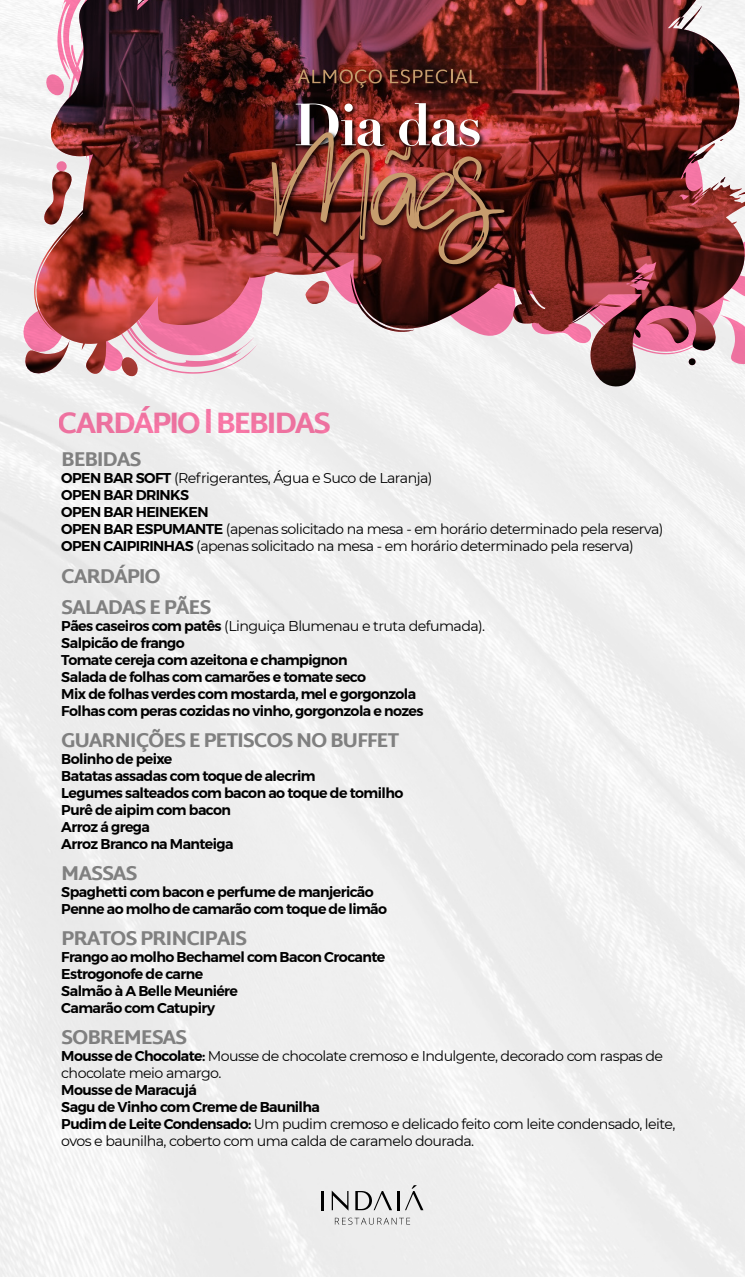
<style>
.page{position:relative;width:745px;height:1277px;background:#fff}
.page>*{position:absolute;margin:0;border:0;box-sizing:border-box;transform-origin:0 0}
.t1{font:800 29.62px "Martel Sans";letter-spacing:-.08em;color:#ff7bac}
.t2{font:800 20px/31.1px "Martel Sans";letter-spacing:-.06em;color:#808080}
.t3{font:600 14.12px/17px "Montserrat";letter-spacing:-.04em;color:#000}
.t4{font:14.12px/17px "Montserrat";letter-spacing:-.04em;color:#000}
.s1{font-weight:600}
.s2{font-weight:400}
</style>
<div class="page">
<img style="left:0;top:374px;width:744px;height:903px">
<svg style="left:0;top:0;width:744px;height:374px"></svg>
<img style="left:34px;top:0;width:197px;height:376px">
<img style="left:294px;top:66px;width:191px;height:30px">
<svg style="left:297px;top:70px;width:84px;height:18px;background:#663427"></svg>
<svg style="left:390px;top:70px;width:87px;height:13px"></svg>
<img style="left:292px;top:100px;width:195px;height:3px">
<img style="left:268px;top:129px;width:244px;height:144px">
<img style="left:271px;top:103px;width:233px;height:162px">
<svg style="left:334px;top:1218px;width:76px;height:7px"></svg>
<hr style="left:321px;top:1191px;width:3px;height:19px;background:#000">
<svg style="left:331px;top:1191px;width:17px;height:19px"></svg>
<svg style="left:355px;top:1191px;width:44px;height:19px"></svg>
<svg style="left:405px;top:1185px;width:18px;height:25px"></svg>
<h1 class="t1" style="left:58px;top:406px;width:274px">CARDÁPIO l BEBIDAS</h1>
<h2 class="t2" style="left:61px;top:444px;width:82px">BEBIDAS</h2>
<p class="t4" style="left:61px;top:469px;width:603px"><span class="s1">OPEN BAR SOFT</span> (Refrigerantes, Água e Suco de Laranja)<br><span class="s1">OPEN BAR DRINKS<br>OPEN BAR HEINEKEN<br>OPEN BAR ESPUMANTE</span> (apenas solicitado na mesa - em horário determinado pela reserva)<br><span class="s1">OPEN CAIPIRINHAS</span> (apenas solicitado na mesa - em horário determinado pela reserva)</p>
<h2 class="t2" style="left:61px;top:560px;width:152px">CARDÁPIO<br>SALADAS E PÃES</h2>
<p class="t3" style="left:61px;top:617px;width:425px">Pães caseiros com patês <span class="s2">(Linguiça Blumenau e truta defumada).<br></span>Salpicão de frango<br>Tomate cereja com azeitona e champignon<br>Salada de folhas com camarões e tomate seco<br>Mix de folhas verdes com mostarda, mel e gorgonzola<br>Folhas com peras cozidas no vinho, gorgonzola e nozes</p>
<h2 class="t2" style="left:61px;top:724px;width:339px">GUARNIÇÕES E PETISCOS NO BUFFET</h2>
<p class="t3" style="left:61px;top:750px;width:343px">Bolinho de peixe<br>Batatas assadas com toque de alecrim<br>Legumes salteados com bacon ao toque de tomilho<br>Purê de aipim com bacon<br>Arroz á grega<br>Arroz Branco na Manteiga</p>
<h2 class="t2" style="left:61px;top:857px;width:78px">MASSAS</h2>
<p class="t3" style="left:61px;top:883px;width:327px">Spaghetti com bacon e perfume de manjericão<br>Penne ao molho de camarão com toque de limão</p>
<h2 class="t2" style="left:61px;top:922px;width:187px">PRATOS PRINCIPAIS</h2>
<p class="t3" style="left:61px;top:948px;width:325px">Frango ao molho Bechamel com Bacon Crocante<br>Estrogonofe de carne<br>Salmão à A Belle Meuniére<br>Camarão com Catupiry</p>
<h2 class="t2" style="left:61px;top:1021px;width:128px">SOBREMESAS</h2>
<p class="t4" style="left:61px;top:1047px;width:603px"><span class="s1">Mousse de Chocolate:</span> Mousse de chocolate cremoso e Indulgente, decorado com raspas de chocolate meio amargo.</p>
<p class="t4" style="left:61px;top:1081px;width:615px"><span class="s1">Mousse de Maracujá<br>Sagu de Vinho com Creme de Baunilha<br>Pudim de Leite Condensado:</span> Um pudim cremoso e delicado feito com leite condensado, leite, ovos e baunilha, coberto com uma calda de caramelo dourada.</p>
</div>
